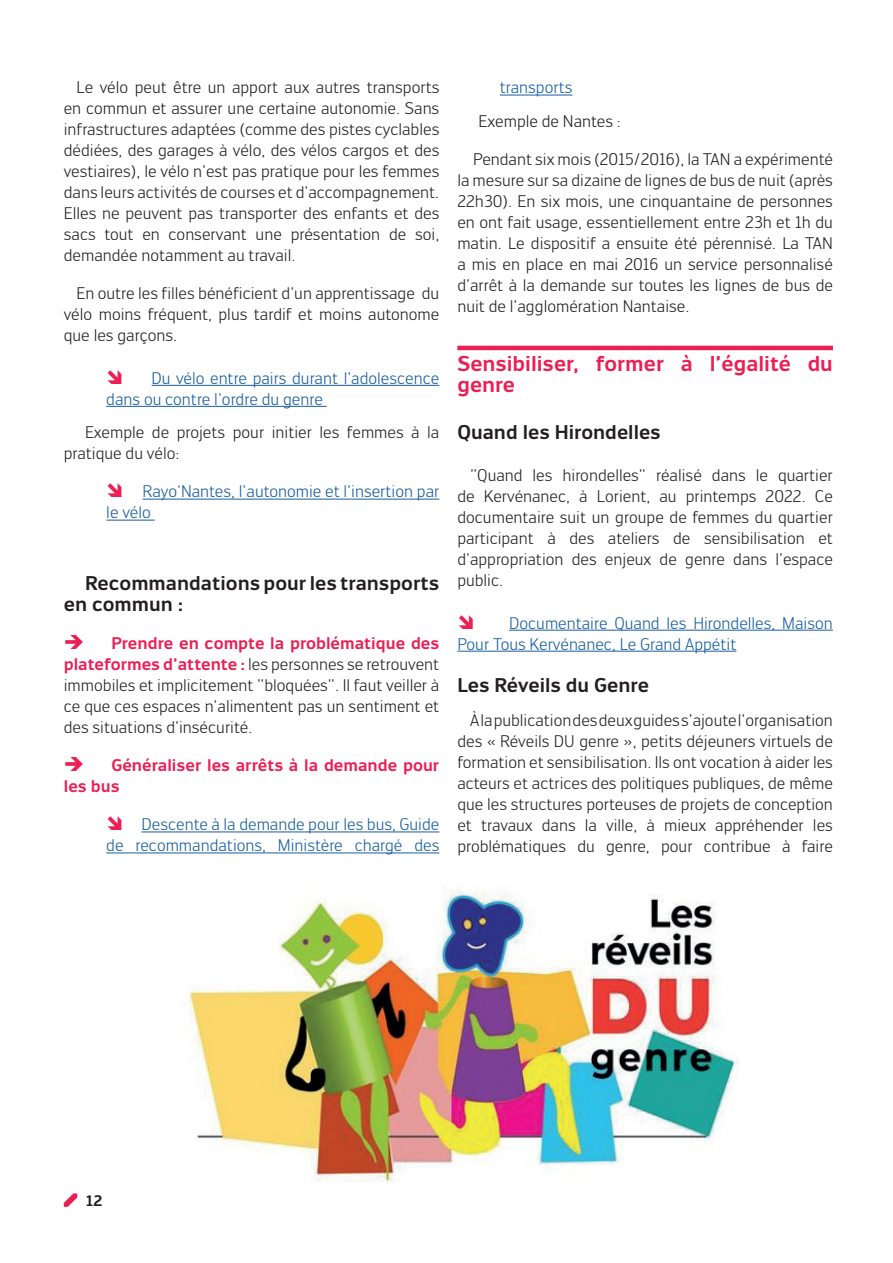
<style>
.page{position:relative;width:893px;height:1263px;background:#fff}
.page>*{position:absolute;margin:0;border:0;box-sizing:border-box;transform-origin:0 0}
.Titre_framboise{font:700 21px/21px "Engel New Sans PRO";color:#ec1e54}
.Titre_sous_parties{font:700 19.5px/21px "Engel New Sans PRO";color:#231f20}
.Titre_sous_parties-2{font:16.5px/21px "Engel New Sans PRO";color:#231f20;text-align:justify}
.références{font:16.5px/21px "Engel New Sans PRO";color:#175d9e}
.Titre_sous_parties-3{font:16.5px/21px "Engel New Sans PRO";color:#175d9e}
.t1{font:700 16.5px/21px "Engel New Sans PRO";color:#ec1e54}
.t2{font:700 15px "Engel New Sans PRO";color:#231f20}
.s1{color:#ec1e54}
.s2{font-weight:700;color:#ec1e54}
</style>
<div class="page">
<svg style="left:64px;top:1193px;width:13px;height:14px"></svg>
<hr style="left:152px;top:385px;width:287px;height:1px;background:#175d9e">
<hr style="left:106px;top:406px;width:221px;height:1px;background:#175d9e">
<hr style="left:143px;top:499px;width:296px;height:1px;background:#175d9e">
<hr style="left:106px;top:520px;width:49px;height:1px;background:#175d9e">
<hr style="left:142px;top:831px;width:297px;height:1px;background:#175d9e">
<hr style="left:106px;top:852px;width:333px;height:1px;background:#175d9e">
<hr style="left:500px;top:95px;width:72px;height:1px;background:#175d9e">
<hr style="left:457px;top:346px;width:376px;height:4px;background:#ec1e54">
<hr style="left:509px;top:630px;width:324px;height:1px;background:#175d9e">
<hr style="left:457px;top:651px;width:279px;height:1px;background:#175d9e">
<img style="left:188px;top:886px;width:551px;height:296px">
<p class="Titre_sous_parties-2" style="left:64px;top:77px;width:377px;text-indent:13px">Le vélo peut être un apport aux autres transports en commun et assurer une certaine autonomie. Sans infrastructures adaptées (comme des pistes cyclables dédiées, des garages à vélo, des vélos cargos et des vestiaires), le vélo n’est pas pratique pour les femmes dans leurs activités de courses et d’accompagnement.<br>Elles ne peuvent pas transporter des enfants et des sacs tout en conservant une présentation de soi, demandée notamment au travail.</p>
<p class="Titre_sous_parties-2" style="left:64px;top:283px;width:377px;text-indent:13px">En outre les filles bénéficient d’un apprentissage du vélo moins fréquent, plus tardif et moins autonome que les garçons.</p>
<p class="références" style="left:106px;top:367px;width:335px;text-indent:45px">Du vélo entre pairs durant l’adolescence dans ou contre l’ordre du genre</p>
<p class="Titre_sous_parties-2" style="left:64px;top:422px;width:377px;text-indent:21px">Exemple de projets pour initier les femmes à la pratique du vélo:</p>
<p class="références" style="left:106px;top:481px;width:335px;text-indent:36px">Rayo’Nantes, l’autonomie et l’insertion par le vélo</p>
<p class="Titre_sous_parties" style="left:64px;top:573px;width:377px;text-indent:21px">Recommandations pour les transports en commun :</p>
<p class="Titre_sous_parties-2" style="left:64px;top:633px;width:377px"><span class="s1">➔</span> <span class="s2">Prendre en compte la problématique des plateformes d’attente :</span> les personnes se retrouvent immobiles et implicitement “bloquées”. Il faut veiller à ce que ces espaces n’alimentent pas un sentiment et des situations d’insécurité.</p>
<p class="t1" style="left:64px;top:755px;width:377px">➔ Généraliser les arrêts à la demande pour les bus</p>
<p class="références" style="left:106px;top:814px;width:335px;text-align:right">Descente à la demande pour les bus, Guide<br>de recommandations, Ministère chargé des</p>
<p class="références" style="left:500px;top:77px;width:74px">transports</p>
<p class="Titre_sous_parties-2" style="left:479px;top:111px;width:144px">Exemple de Nantes :</p>
<p class="Titre_sous_parties-2" style="left:457px;top:149px;width:377px;text-indent:16px">Pendant six mois (2015/2016), la TAN a expérimenté la mesure sur sa dizaine de lignes de bus de nuit (après 22h30). En six mois, une cinquantaine de personnes en ont fait usage, essentiellement entre 23h et 1h du matin. Le dispositif a ensuite été pérennisé. La TAN a mis en place en mai 2016 un service personnalisé d’arrêt à la demande sur toutes les lignes de bus de nuit de l’agglomération Nantaise.</p>
<p class="Titre_framboise" style="left:457px;top:354px;width:377px">Sensibiliser, former à l’égalité du genre</p>
<p class="Titre_sous_parties" style="left:457px;top:422px;width:205px">Quand les Hirondelles</p>
<p class="Titre_sous_parties-2" style="left:457px;top:465px;width:377px;text-indent:13px">“Quand les hirondelles” réalisé dans le quartier de Kervénanec, à Lorient, au printemps 2022. Ce documentaire suit un groupe de femmes du quartier participant à des ateliers de sensibilisation et d’appropriation des enjeux de genre dans l’espace public.</p>
<p class="Titre_sous_parties-3" style="left:457px;top:612px;width:377px;text-indent:52px">Documentaire Quand les Hirondelles, Maison<br>Pour Tous Kervénanec, Le Grand Appétit</p>
<p class="Titre_sous_parties" style="left:457px;top:674px;width:193px">Les Réveils du Genre</p>
<p class="Titre_sous_parties-2" style="left:457px;top:709px;width:377px;text-indent:13px">À la publication des deux guides s’ajoute l’organisation des « Réveils DU genre », petits déjeuners virtuels de formation et sensibilisation. Ils ont vocation à aider les acteurs et actrices des politiques publiques, de même que les structures porteuses de projets de conception et travaux dans la ville, à mieux appréhender les problématiques du genre, pour contribue à faire</p>
<p class="t2" style="left:86px;top:1191px;width:18px">12</p>
</div>
